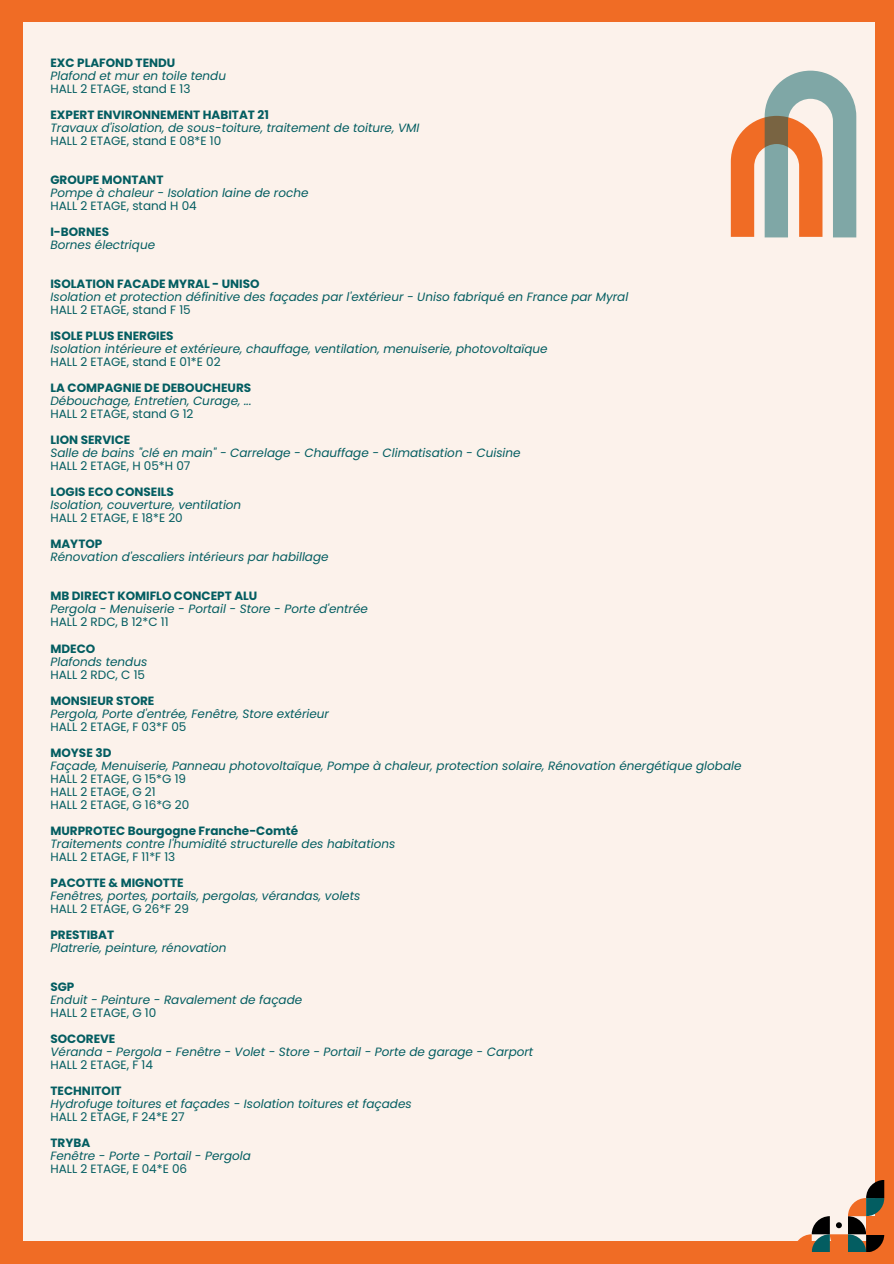
<style>
.page{position:relative;width:894px;height:1264px;background:#fff}
.page>*{position:absolute;margin:0;border:0;box-sizing:border-box;transform-origin:0 0}
.t1{font:italic 12px/13px "Poppins";color:#035d61}
.t2{font:12px/26px "Poppins";color:#035d61}
.t3{font:700 12px/26px "Poppins";color:#035d61}
.s1{font-weight:700;font-style:normal}
.s2{font-style:normal}
.s3{font-weight:700}
.s4{font-weight:400}
</style>
<div class="page">
<div style="left:0;top:0;width:893px;height:1263px;background:#fcf2eb"></div>
<div style="left:0;top:0;width:22px;height:1263px;background:#f06c25"></div>
<div style="left:875px;top:0;width:18px;height:1263px;background:#f06c25"></div>
<div style="left:0;top:0;width:893px;height:22px;background:#f06c25"></div>
<div style="left:0;top:1241px;width:893px;height:22px;background:#f06c25"></div>
<svg style="left:730px;top:71px;width:126px;height:166px"></svg>
<svg style="left:797px;top:1180px;width:87px;height:71px"></svg>
<div style="left:865px;top:1216px;width:19px;height:18px;background:#f06c25"></div>
<h1 class="t1" style="left:50px;top:56px;width:177px"><span class="s1">EXC PLAFOND TENDU<br></span>Plafond et mur en toile tendu<br><span class="s2">HALL 2 ETAGE, stand E 13</span></h1>
<h1 class="t1" style="left:50px;top:108px;width:370px"><span class="s1">EXPERT ENVIRONNEMENT HABITAT 21<br></span>Travaux d'isolation, de sous-toiture, traitement de toiture, VMI<br><span class="s2">HALL 2 ETAGE, stand E 08*E 10</span></h1>
<h1 class="t1" style="left:50px;top:173px;width:259px"><span class="s1">GROUPE MONTANT<br></span>Pompe à chaleur - Isolation laine de roche<br><span class="s2">HALL 2 ETAGE, stand H 04</span></h1>
<h1 class="t1" style="left:50px;top:225px;width:106px"><span class="s1">I-BORNES<br></span>Bornes électrique</h1>
<h1 class="t1" style="left:50px;top:277px;width:579px"><span class="s1">ISOLATION FACADE MYRAL - UNISO<br></span>Isolation et protection définitive des façades par l'extérieur - Uniso fabriqué en France par Myral</h1>
<h1 class="t2" style="left:50px;top:297px;width:142px">HALL 2 ETAGE, stand F 15<br><span class="s3">ISOLE PLUS ENERGIES</span></h1>
<h1 class="t1" style="left:50px;top:342px;width:498px">Isolation intérieure et extérieure, chauffage, ventilation, menuiserie, photovoltaïque</h1>
<h1 class="t3" style="left:50px;top:349px;width:202px"><span class="s4">HALL 2 ETAGE, stand E 01*E 02<br></span>LA COMPAGNIE DE DEBOUCHEURS</h1>
<h1 class="t1" style="left:50px;top:394px;width:203px">Débouchage, Entretien, Curage, ...</h1>
<h1 class="t2" style="left:50px;top:401px;width:144px">HALL 2 ETAGE, stand G 12<br><span class="s3">LION SERVICE</span></h1>
<h1 class="t1" style="left:50px;top:446px;width:471px">Salle de bains "clé en main" - Carrelage - Chauffage - Climatisation - Cuisine</h1>
<h1 class="t2" style="left:50px;top:453px;width:141px">HALL 2 ETAGE, H 05*H 07<br><span class="s3">LOGIS ECO CONSEILS</span></h1>
<h1 class="t1" style="left:50px;top:498px;width:192px">Isolation, couverture, ventilation</h1>
<h1 class="t2" style="left:50px;top:505px;width:134px">HALL 2 ETAGE, E 18*E 20<br><span class="s3">MAYTOP</span></h1>
<h1 class="t1" style="left:50px;top:550px;width:279px">Rénovation d'escaliers intérieurs par habillage</h1>
<h1 class="t1" style="left:50px;top:589px;width:319px"><span class="s1">MB DIRECT KOMIFLO CONCEPT ALU<br></span>Pergola - Menuiserie - Portail - Store - Porte d'entrée</h1>
<h1 class="t2" style="left:50px;top:609px;width:119px">HALL 2 RDC, B 12*C 11<br><span class="s3">MDECO</span></h1>
<h1 class="t1" style="left:50px;top:654px;width:98px">Plafonds tendus</h1>
<h1 class="t3" style="left:50px;top:661px;width:105px"><span class="s4">HALL 2 RDC, C 15<br></span>MONSIEUR STORE</h1>
<h1 class="t1" style="left:50px;top:706px;width:280px">Pergola, Porte d'entrée, Fenêtre, Store extérieur</h1>
<h1 class="t2" style="left:50px;top:713px;width:137px">HALL 2 ETAGE, F 03*F 05<br><span class="s3">MOYSE 3D</span></h1>
<h1 class="t1" style="left:50px;top:758px;width:692px">Façade, Menuiserie, Panneau photovoltaïque, Pompe à chaleur, protection solaire, Rénovation énergétique globale</h1>
<h1 class="t2" style="left:50px;top:771px;width:140px;line-height:13px">HALL 2 ETAGE, G 15*G 19<br>HALL 2 ETAGE, G 21<br>HALL 2 ETAGE, G 16*G 20</h1>
<h1 class="t1" style="left:50px;top:823px;width:346px"><span class="s1">MURPROTEC Bourgogne Franche-Comté<br></span>Traitements contre l'humidité structurelle des habitations</h1>
<h1 class="t2" style="left:50px;top:843px;width:135px">HALL 2 ETAGE, F 11*F 13<br><span class="s3">PACOTTE &amp; MIGNOTTE</span></h1>
<h1 class="t1" style="left:50px;top:888px;width:311px">Fenêtres, portes, portails, pergolas, vérandas, volets</h1>
<h1 class="t2" style="left:50px;top:895px;width:140px">HALL 2 ETAGE, G 26*F 29<br><span class="s3">PRESTIBAT</span></h1>
<h1 class="t1" style="left:50px;top:940px;width:178px">Platrerie, peinture, rénovation</h1>
<h1 class="t1" style="left:50px;top:979px;width:253px"><span class="s1">SGP<br></span>Enduit - Peinture - Ravalement de façade</h1>
<h1 class="t2" style="left:50px;top:999px;width:107px">HALL 2 ETAGE, G 10<br><span class="s3">SOCOREVE</span></h1>
<h1 class="t1" style="left:50px;top:1044px;width:484px">Véranda - Pergola - Fenêtre - Volet - Store - Portail - Porte de garage - Carport</h1>
<h1 class="t2" style="left:50px;top:1051px;width:104px">HALL 2 ETAGE, F 14<br><span class="s3">TECHNITOIT</span></h1>
<h1 class="t1" style="left:50px;top:1096px;width:362px">Hydrofuge toitures et façades - Isolation toitures et façades</h1>
<h1 class="t2" style="left:50px;top:1103px;width:136px">HALL 2 ETAGE, F 24*E 27<br><span class="s3">TRYBA</span></h1>
<h1 class="t1" style="left:50px;top:1148px;width:202px">Fenêtre - Porte - Portail - Pergola</h1>
<p class="t2" style="left:50px;top:1155px;width:138px">HALL 2 ETAGE, E 04*E 06</p>
</div>
